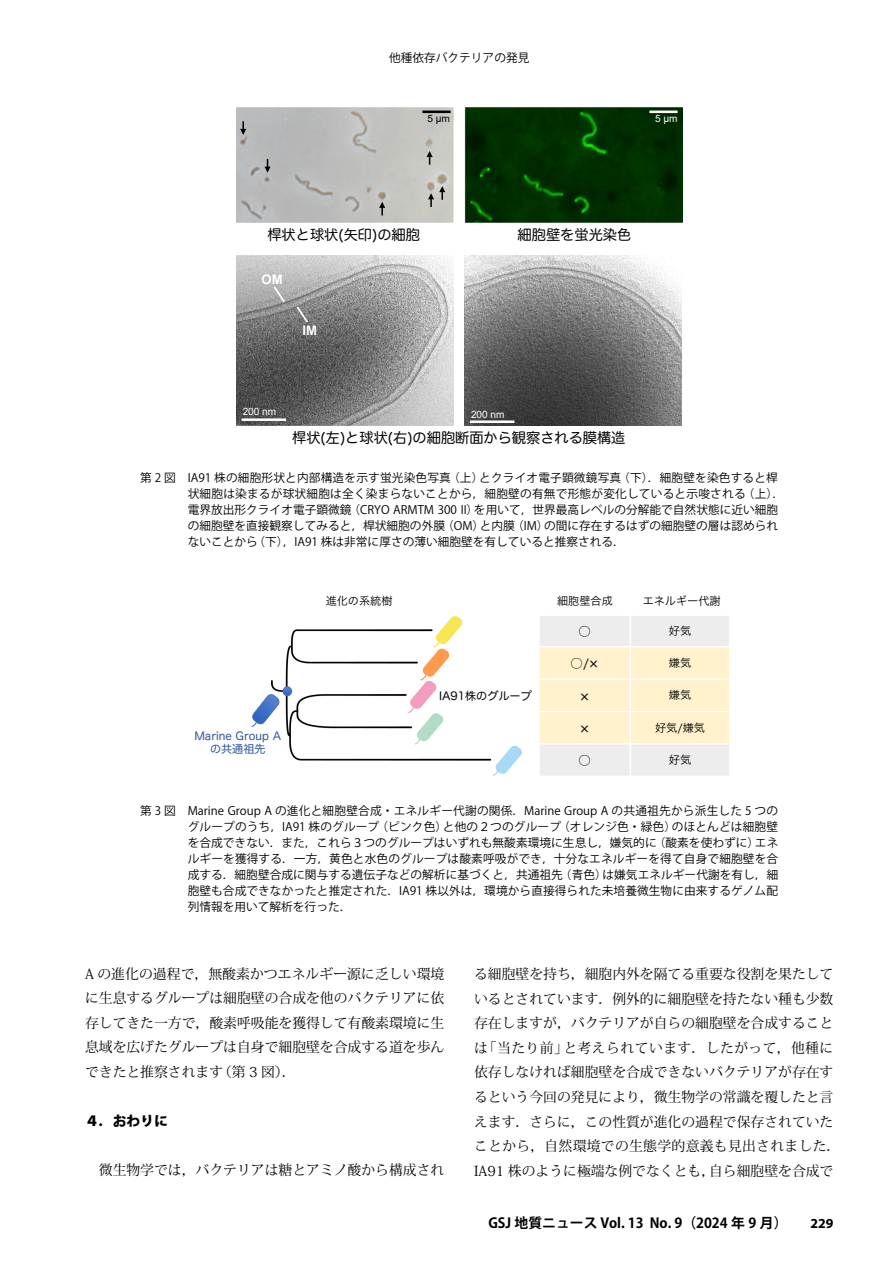
<style>
.page{position:relative;width:893px;height:1263px;background:#fff}
.page>*{position:absolute;margin:0;border:0;box-sizing:border-box;transform-origin:0 0}
.t1{font:14.85px "Hira Kaku Pro W3";color:#000}
.t2{font:14.25px "Hira Maru Pro W4";color:#000}
.t3{font:13.8px/24.6px "Koz Min Pro";color:#000;text-align:justify}
.t4{font:700 13.8px "Koz Go Pro";color:#000}
.t5{font:800 13.8px "Koz Go Pro";color:#000}
.t6{font:700 13.8px "Myriad Pro";color:#000}
.t7{font:700 13.2px "Arial";color:#fff}
.t8{font:12.45px "Hira Kaku Pro W3";color:#000}
.t9{font:11.7px/15.9px "Koz Go Pro";color:#000}
.t10{font:11.1px "Hira Kaku Pro W3";color:#000}
.t11{font:11.1px/13.4px "Hira Maru Pro W4";color:#2f5597;text-align:center}
.t12{font:11.1px "Hira Maru Pro W4";color:#000}
.t13{font:10.05px "Arial";color:#fff}
.t14{font:10.05px "Arial";color:#000}
.s1{font-size:14.85px}
</style>
<div class="page">
<img style="left:237px;top:108px;width:445px;height:114px">
<img style="left:236px;top:255px;width:217px;height:171px">
<img style="left:465px;top:255px;width:217px;height:171px">
<hr style="left:470px;top:420px;width:44px;height:3px;background:#fff">
<svg style="left:272px;top:284px;width:15px;height:20px"></svg>
<svg style="left:295px;top:304px;width:15px;height:20px"></svg>
<hr style="left:242px;top:418px;width:44px;height:3px;background:#fff">
<hr style="left:422px;top:111px;width:29px;height:2px;background:#000">
<hr style="left:649px;top:111px;width:29px;height:2px;background:#fff">
<svg style="left:428px;top:186px;width:17px;height:21px"></svg>
<svg style="left:379px;top:202px;width:6px;height:13px"></svg>
<svg style="left:264px;top:159px;width:7px;height:14px"></svg>
<svg style="left:240px;top:121px;width:6px;height:14px"></svg>
<svg style="left:427px;top:151px;width:6px;height:14px"></svg>
<img style="left:271px;top:617px;width:251px;height:157px">
<div style="left:539px;top:615px;width:91px;height:32px;background:#ededed"></div>
<div style="left:630px;top:615px;width:100px;height:32px;background:#ededed"></div>
<div style="left:539px;top:647px;width:91px;height:32px;background:#fff2cc"></div>
<div style="left:630px;top:647px;width:100px;height:32px;background:#fff2cc"></div>
<div style="left:539px;top:679px;width:91px;height:32px;background:#fff2cc"></div>
<div style="left:630px;top:679px;width:100px;height:32px;background:#fff2cc"></div>
<div style="left:539px;top:711px;width:91px;height:33px;background:#fff2cc"></div>
<div style="left:630px;top:711px;width:100px;height:33px;background:#fff2cc"></div>
<div style="left:539px;top:744px;width:91px;height:32px;background:#ededed"></div>
<div style="left:630px;top:744px;width:100px;height:32px;background:#ededed"></div>
<hr style="left:630px;top:614px;width:1px;height:163px;background:#fff">
<hr style="left:538px;top:646px;width:192px;height:1px;background:#fff">
<hr style="left:538px;top:678px;width:192px;height:2px;background:#fff">
<hr style="left:538px;top:711px;width:192px;height:1px;background:#fff">
<hr style="left:538px;top:743px;width:192px;height:1px;background:#fff">
<hr style="left:538px;top:614px;width:2px;height:163px;background:#fff">
<hr style="left:729px;top:614px;width:1px;height:163px;background:#fff">
<hr style="left:538px;top:614px;width:192px;height:2px;background:#fff">
<hr style="left:538px;top:775px;width:192px;height:2px;background:#fff">
<svg style="left:251px;top:687px;width:41px;height:41px"></svg>
<svg style="left:407px;top:705px;width:8px;height:9px"></svg>
<svg style="left:413px;top:737px;width:9px;height:8px"></svg>
<svg style="left:492px;top:768px;width:8px;height:8px"></svg>
<svg style="left:432px;top:640px;width:8px;height:9px"></svg>
<svg style="left:419px;top:673px;width:9px;height:8px"></svg>
<p class="t9" style="left:389px;top:50px;width:142px">他種依存バクテリアの発見</p>
<p class="t14" style="left:427px;top:112px;width:24px">5 µm</p>
<p class="t13" style="left:655px;top:112px;width:24px">5 µm</p>
<p class="t2" style="left:267px;top:223px;width:154px">桿状と球状(矢印)の細胞</p>
<p class="t2" style="left:518px;top:223px;width:115px">細胞壁を蛍光染色</p>
<p class="t7" style="left:261px;top:270px;width:23px">OM</p>
<p class="t7" style="left:303px;top:321px;width:16px">IM</p>
<p class="t13" style="left:243px;top:405px;width:35px">200 nm</p>
<p class="t13" style="left:471px;top:407px;width:35px">200 nm</p>
<p class="t2" style="left:292px;top:426px;width:335px">桿状(左)と球状(右)の細胞断面から観察される膜構造</p>
<p class="t9" style="left:188px;top:470px;width:598px;text-indent:-47px">第 2 図　IA91 株の細胞形状と内部構造を示す蛍光染色写真（上）とクライオ電子顕微鏡写真（下）．細胞壁を染色すると桿状細胞は染まるが球状細胞は全く染まらないことから，細胞壁の有無で形態が変化していると示唆される（上）．電界放出形クライオ電子顕微鏡（CRYO ARMTM 300 II）を用いて，世界最高レベルの分解能で自然状態に近い細胞の細胞壁を直接観察してみると，桿状細胞の外膜（OM）と内膜（IM）の間に存在するはずの細胞壁の層は認められないことから（下），IA91 株は非常に厚さの薄い細胞壁を有していると推察される．</p>
<p class="t10" style="left:326px;top:591px;width:68px">進化の系統樹</p>
<p class="t11" style="left:194px;top:728px;width:89px">Marine Group Aの共通祖先</p>
<p class="t12" style="left:439px;top:686px;width:94px">IA91株のグループ</p>
<p class="t10" style="left:557px;top:590px;width:57px">細胞壁合成</p>
<p class="t10" style="left:643px;top:590px;width:79px">エネルギー代謝</p>
<p class="t8" style="left:578px;top:620px;width:14px">○</p>
<p class="t10" style="left:669px;top:621px;width:24px">好気</p>
<p class="t8" style="left:571px;top:653px;width:30px">○/<span class="s1">×</span></p>
<p class="t10" style="left:669px;top:653px;width:24px">嫌気</p>
<p class="t1" style="left:580px;top:682px;width:11px">×</p>
<p class="t10" style="left:669px;top:685px;width:24px">嫌気</p>
<p class="t1" style="left:580px;top:714px;width:11px">×</p>
<p class="t10" style="left:655px;top:718px;width:51px">好気/嫌気</p>
<p class="t8" style="left:578px;top:749px;width:14px">○</p>
<p class="t10" style="left:669px;top:750px;width:24px">好気</p>
<p class="t9" style="left:188px;top:803px;width:592px;text-align:justify;text-indent:-47px">第 3 図　Marine Group A の進化と細胞壁合成・エネルギー代謝の関係．Marine Group A の共通祖先から派生した 5 つのグループのうち，IA91 株のグループ（ピンク色）と他の２つのグループ（オレンジ色・緑色）のほとんどは細胞壁を合成できない．また，これら３つのグループはいずれも無酸素環境に生息し，嫌気的に（酸素を使わずに）エネルギーを獲得する．一方，黄色と水色のグループは酸素呼吸ができ，十分なエネルギーを得て自身で細胞壁を合成する．細胞壁合成に関与する遺伝子などの解析に基づくと，共通祖先（青色）は嫌気エネルギー代謝を有し，細胞壁も合成できなかったと推定された．IA91 株以外は，環境から直接得られた未培養微生物に由来するゲノム配列情報を用いて解析を行った．</p>
<p class="t3" style="left:85px;top:961px;width:361px">A の進化の過程で，無酸素かつエネルギー源に乏しい環境に生息するグループは細胞壁の合成を他のバクテリアに依存してきた一方で，酸素呼吸能を獲得して有酸素環境に生息域を広げたグループは自身で細胞壁を合成する道を歩んできたと推察されます（第 3 図）．</p>
<p class="t5" style="left:85px;top:1112px;width:84px">４．おわりに</p>
<p class="t3" style="left:99px;top:1157px;width:347px">微生物学では，バクテリアは糖とアミノ酸から構成され</p>
<p class="t3" style="left:474px;top:961px;width:368px;text-align:left">る細胞壁を持ち，細胞内外を隔てる重要な役割を果たしているとされています．例外的に細胞壁を持たない種も少数存在しますが，バクテリアが自らの細胞壁を合成することは「当たり前」と考えられています．したがって，他種に依存しなければ細胞壁を合成できないバクテリアが存在するという今回の発見により，微生物学の常識を覆したと言えます．さらに，この性質が進化の過程で保存されていたことから，自然環境での生態学的意義も見出されました．<br>IA91 株のように極端な例でなくとも，自ら細胞壁を合成で</p>
<p class="t4" style="left:488px;top:1214px;width:301px">GSJ 地質ニュース Vol. 13 No. 9（2024 年 9 月）</p>
<p class="t6" style="left:810px;top:1214px;width:25px">229</p>
</div>
